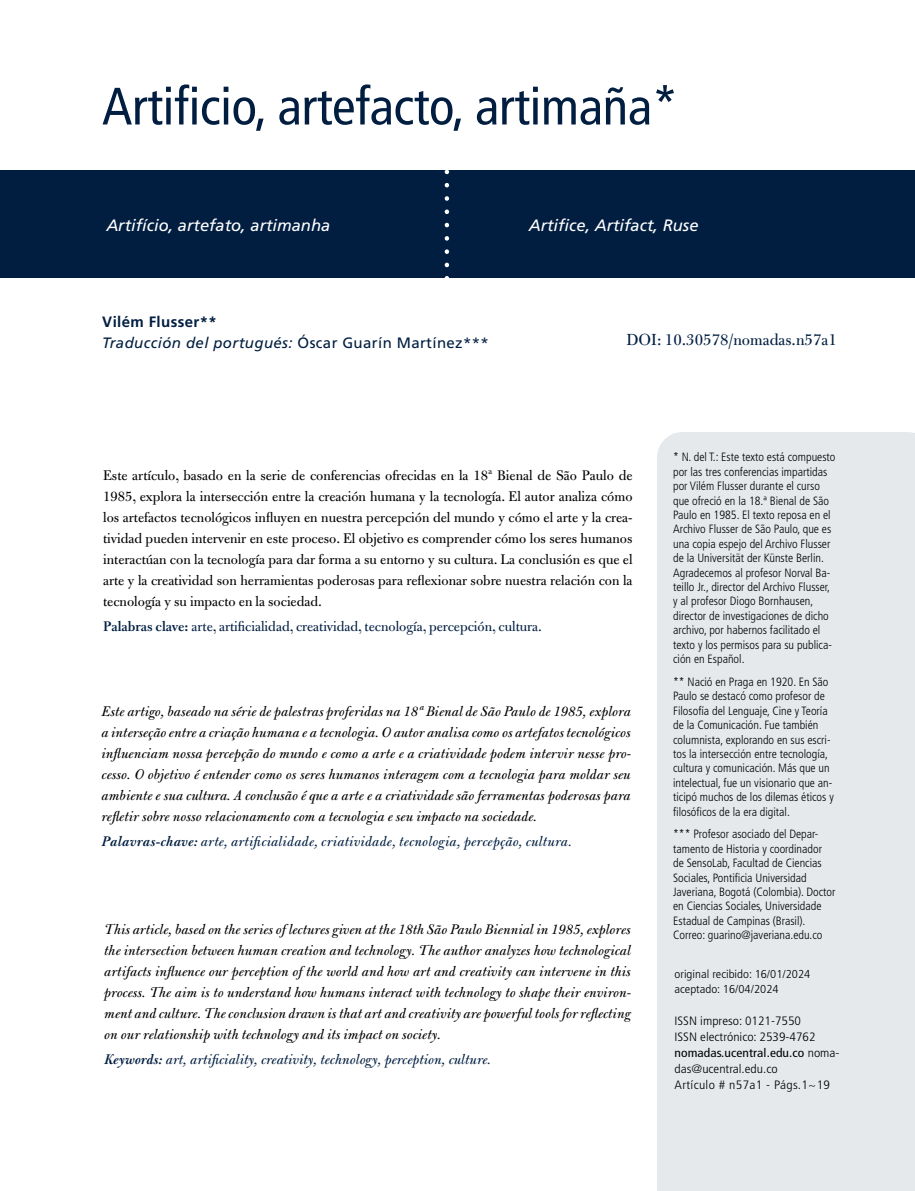
<style>
.page{position:relative;width:915px;height:1191px;background:#fff}
.page>*{position:absolute;margin:0;border:0;box-sizing:border-box;transform-origin:0 0}
.t1{font:condensed 52.5px "Frutiger LT Std";letter-spacing:-.005em;color:#011e41}
.t2{font:17.25px "Bulmer MT Std";color:#011e41}
.t3{font:italic 16.5px "Frutiger LT Std";color:#fff}
.t4{font:italic 15px/21px "Bulmer MT Std";color:#000;text-align:justify}
.t5{font:15px/21px "Bulmer MT Std";color:#000;text-align:justify}
.t6{font:italic 15px "Bulmer MT Std";letter-spacing:.005em;color:#011e41}
.t7{font:15px "Bulmer MT Std";color:#011e41}
.t8{font:italic 15px/21px "Frutiger LT Std";letter-spacing:.025em;color:#011e41}
.t9{font:300 condensed 12.15px/16.2px "Frutiger LT Std";color:#000;scale:1.11 1}
.t10{font:300 condensed 12px/14.4px "Frutiger LT Std";color:#000}
.t11{font:300 condensed 11.55px/15.3px "Frutiger LT Std";color:#000;scale:1.11 1}
.s1{font-weight:700;font-style:normal}
.s2{font-style:normal}
.s3{font-weight:600}
.s4{font-weight:400}
</style>
<div class="page">
<div style="left:0;top:171px;width:914px;height:107px;background:#011e41"></div>
<svg style="left:444px;top:172px;width:5px;height:106px"></svg>
<div style="left:657px;top:432px;width:257px;height:759px;background:#e6e9ec"></div>
<h1 class="t1" style="left:102px;top:76px;width:577px">Artificio, artefacto, artimaña*</h1>
<h3 class="t3" style="left:106px;top:215px;width:225px">Artifício, artefato, artimanha</h3>
<h3 class="t3" style="left:528px;top:215px;width:171px">Artifice, Artifact, Ruse</h3>
<p class="t8" style="left:102px;top:311px;width:388px"><span class="s1">Vilém Flusser**<br></span>Traducción del portugués: <span class="s2">Óscar Guarín Martínez***</span></p>
<h2 class="t2" style="left:626px;top:330px;width:212px">DOI: 10.30578/nomadas.n57a1</h2>
<p class="t5" style="left:103px;top:465px;width:530px">Este artículo, basado en la serie de conferencias ofrecidas en la 18ª Bienal de São Paulo de 1985, explora la intersección entre la creación humana y la tecnología. El autor analiza cómo los artefactos tecnológicos influyen en nuestra percepción del mundo y cómo el arte y la crea&shy;tividad pueden intervenir en este proceso. El objetivo es comprender cómo los seres humanos interactúan con la tecnología para dar forma a su entorno y su cultura. La conclusión es que el arte y la creatividad son herramientas poderosas para reflexionar sobre nuestra relación con la tecnología y su impacto en la sociedad.</p>
<p class="t7" style="left:103px;top:618px;width:440px"><span class="s3">Palabras clave:</span> arte, artificialidad, creatividad, tecnología, percepción, cultura.</p>
<p class="t4" style="left:101px;top:701px;width:530px">Este artigo, baseado na série de palestras proferidas na 18ª Bienal de São Paulo de 1985, explora a interseção entre a criação humana e a tecnologia. O autor analisa como os artefatos tecnológicos influenciam nossa percepção do mundo e como a arte e a criatividade podem intervir nesse pro&shy;cesso. O objetivo é entender como os seres humanos interagem com a tecnologia para moldar seu ambiente e sua cultura. A conclusão é que a arte e a criatividade são ferramentas poderosas para refletir sobre nosso relacionamento com a tecnologia e seu impacto na sociedade.</p>
<p class="t6" style="left:101px;top:833px;width:472px"><span class="s3">Palavras-chave:</span> arte, artificialidade, criatividade, tecnologia, percepção, cultura.</p>
<p class="t4" style="left:104px;top:918px;width:528px">This article, based on the series of lectures given at the 18th São Paulo Biennial in 1985, explores the intersection between human creation and technology. The author analyzes how technological artifacts influence our perception of the world and how art and creativity can intervene in this process. The aim is to understand how humans interact with technology to shape their environ&shy;ment and culture. The conclusion drawn is that art and creativity are powerful tools for reflecting on our relationship with technology and its impact on society.</p>
<p class="t6" style="left:104px;top:1050px;width:388px"><span class="s3">Keywords:</span> art, artificiality, creativity, technology, perception, culture.</p>
<p class="t10" style="left:673px;top:450px;width:164px">* N. del T.: Este texto está compuesto por las tres conferencias impartidas por Vilém Flusser durante el curso que ofreció en la 18.ª Bienal de São Paulo en 1985. El texto reposa en el Archivo Flusser de São Paulo, que es una copia espejo del Archivo Flusser de la Universität der Künste Berlin.<br>Agradecemos al profesor Norval Ba&shy;teillo Jr., director del Archivo Flusser, y al profesor Diogo Bornhausen, director de investigaciones de dicho archivo, por habernos facilitado el texto y los permisos para su publica&shy;ción en Español.</p>
<p class="t10" style="left:673px;top:674px;width:162px">** Nació en Praga en 1920. En São Paulo se destacó como profesor de Filosofía del Lenguaje, Cine y Teoría de la Comunicación. Fue también columnista, explorando en sus escri&shy;tos la intersección entre tecnología, cultura y comunicación. Más que un intelectual, fue un visionario que an&shy;ticipó muchos de los dilemas éticos y filosóficos de la era digital.</p>
<p class="t10" style="left:673px;top:827px;width:164px">*** Profesor asociado del Depar&shy;tamento de Historia y coordinador de SensoLab, Facultad de Ciencias Sociales, Pontificia Universidad Javeriana, Bogotá (Colombia). Doctor en Ciencias Sociales, Universidade Estadual de Campinas (Brasil).<br>Correo: guarino@javeriana.edu.co</p>
<p class="t11" style="left:674px;top:966px;width:124px">original recibido: 16/01/2024 aceptado: 16/04/2024</p>
<p class="t9" style="left:674px;top:1012px;width:150px">ISSN impreso: 0121-7550<br>ISSN electrónico: 2539-4762 <span class="s4">nomadas.ucentral.edu.co</span> noma&shy;das@ucentral.edu.co<br>Artículo # n57a1 - Págs.1~19</p>
</div>
